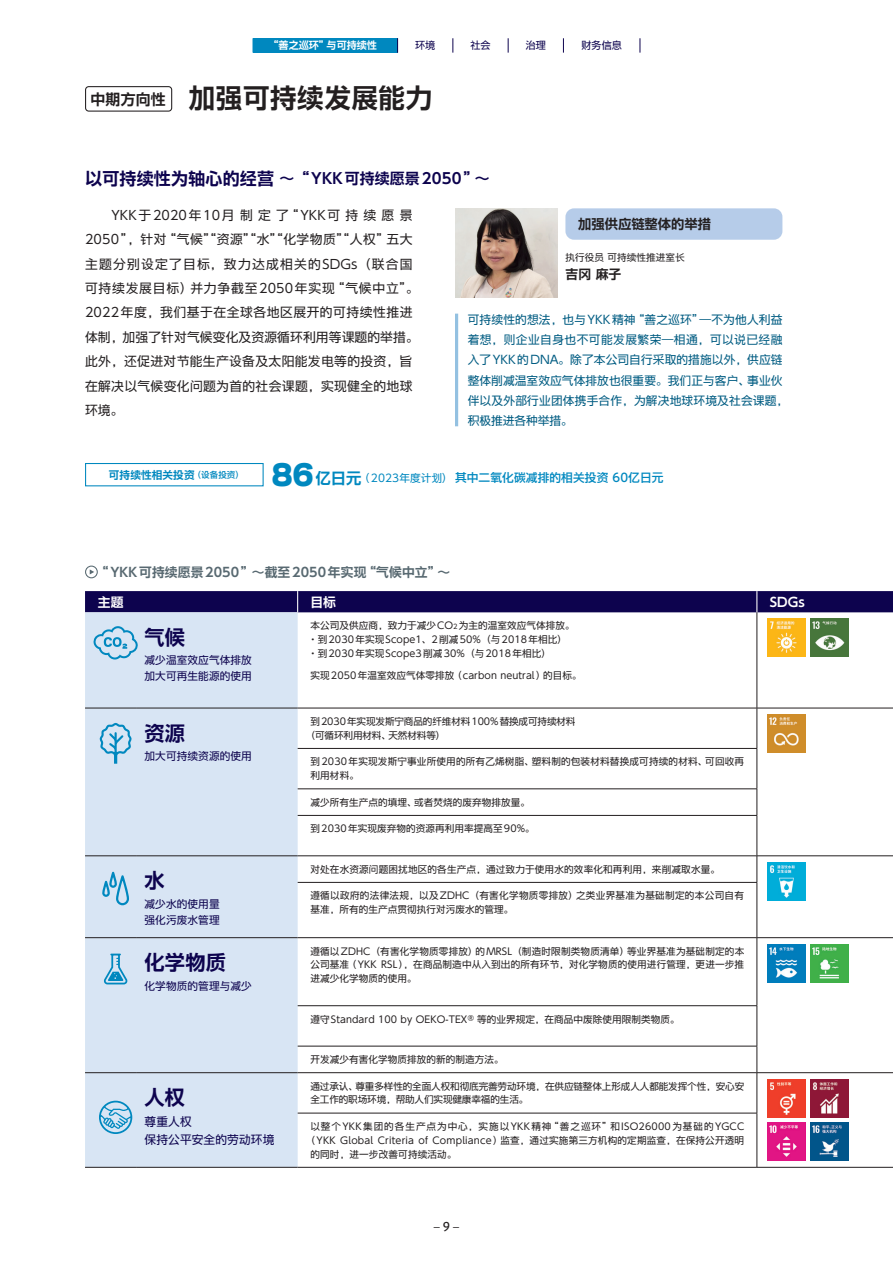
<style>
.page{position:relative;width:893px;height:1263px;background:#fff}
.page>*{position:absolute;margin:0;border:0;box-sizing:border-box;transform-origin:0 0}
.t1{font:26.55px "UD Shin Go SC Gbe De B";letter-spacing:.02em;color:#231f20}
.t2{font:20.25px "UD Shin Go SC Gbe De B";letter-spacing:.01em;color:#0d034e}
.t3{font:14.85px "UD Shin Go SC Gbe De B";letter-spacing:.01em;color:#0d034e}
.t4{font:13.35px "UD Shin Go SC Gbe De B";color:#231f20}
.t5{font:12.75px/24.5px "UD Shin Go SC Gbe";letter-spacing:.03em;color:#231f20}
.t6{font:12.75px "UD Shin Go SC Gbe De B";letter-spacing:.01em;color:#586971}
.t7{font:12.75px "UD Shin Go SC Gbe De B";letter-spacing:.01em;color:#fff}
.t8{font:12.75px "UD Shin Go SC Gbe De B";color:#231f20}
.t9{font:12px "Hiragino UD Sans F Std N W5";color:#231f20}
.t10{font:11.7px/20.2px "UD Shin Go SC Gbe";letter-spacing:.015em;color:#005c82}
.t11{font:500 11.7px "UD Shin Go SC Gbe";letter-spacing:.01em;color:#0088bf}
.t12{font:11.7px/18px "UD Shin Go SC Gbe";letter-spacing:.01em;color:#0d034e}
.t13{font:10.65px/15.9px "UD Shin Go SC Gbe";letter-spacing:.01em;color:#0d034e}
.t14{font:10.65px "UD Shin Go SC Gbe De B";letter-spacing:.01em;color:#0088bf}
.t15{font:10.05px "UD Shin Go SC Gbe De B";color:#fff}
.t16{font:10.05px "UD Shin Go SC Gbe";color:#0d034e}
.t17{font:9.6px/13.8px "UD Shin Go SC Gbe";letter-spacing:.01em;color:#231f20}
.t18{font:9.6px/13.8px "UD Shin Go SC Gbe";letter-spacing:-.01em;color:#231f20}
.t19{font:9.6px/13.8px "UD Shin Go SC Gbe";letter-spacing:.035em;color:#231f20}
.t20{font:9.6px "UD Shin Go SC Gbe";letter-spacing:.105em;color:#231f20}
.s1{font-size:14.85px}
.s2{font-size:16.95px}
.s3{font-family:"UD Shin Go SC Gbe";font-weight:500;font-size:8.55px}
.s4{font-family:"Galaxie Polaris";font-weight:800;font-size:29.7px}
.s5{font-family:"UD Shin Go SC Gbe De B";font-weight:400;font-size:15.3px}
.s6{font-weight:400;font-size:10.65px}
.s7{font-size:6.75px}
.s8{font-family:"Hiragino UD Sans F Std N W4"}
</style>
<div class="page">
<div style="left:85px;top:566px;width:13px;height:12px;border:1px solid #586971;border-radius:50%"></div>
<svg style="left:90px;top:569px;width:4px;height:5px"></svg>
<div style="left:85px;top:612px;width:213px;height:555px;background:#d8e5f4"></div>
<hr style="left:136px;top:1167px;width:162px;height:1px;background:#231f20">
<hr style="left:85px;top:708px;width:51px;height:1px;background:#231f20">
<hr style="left:85px;top:855px;width:51px;height:1px;background:#231f20">
<hr style="left:85px;top:937px;width:51px;height:1px;background:#231f20">
<hr style="left:85px;top:1072px;width:51px;height:1px;background:#231f20">
<hr style="left:85px;top:1167px;width:51px;height:1px;background:#231f20">
<div style="left:85px;top:591px;width:808px;height:21px;background:#0d034e"></div>
<hr style="left:757px;top:612px;width:1px;height:96px;background:#231f20">
<hr style="left:757px;top:708px;width:1px;height:40px;background:#231f20">
<hr style="left:757px;top:749px;width:1px;height:40px;background:#231f20">
<svg style="left:757px;top:789px;width:1px;height:26px"></svg>
<hr style="left:757px;top:816px;width:1px;height:39px;background:#231f20">
<svg style="left:757px;top:856px;width:1px;height:26px"></svg>
<hr style="left:757px;top:882px;width:1px;height:55px;background:#231f20">
<hr style="left:757px;top:938px;width:1px;height:67px;background:#231f20">
<hr style="left:757px;top:1006px;width:1px;height:40px;background:#231f20">
<svg style="left:757px;top:1046px;width:1px;height:26px"></svg>
<hr style="left:757px;top:1073px;width:1px;height:40px;background:#231f20">
<hr style="left:757px;top:1113px;width:1px;height:54px;background:#231f20">
<hr style="left:136px;top:708px;width:162px;height:1px;background:#231f20">
<hr style="left:136px;top:855px;width:162px;height:1px;background:#231f20">
<hr style="left:136px;top:937px;width:162px;height:1px;background:#231f20">
<hr style="left:136px;top:1072px;width:162px;height:1px;background:#231f20">
<hr style="left:298px;top:708px;width:459px;height:1px;background:#231f20">
<hr style="left:298px;top:748px;width:459px;height:1px;background:#231f20">
<hr style="left:298px;top:788px;width:459px;height:1px;background:#231f20">
<hr style="left:298px;top:815px;width:459px;height:1px;background:#231f20">
<hr style="left:298px;top:855px;width:459px;height:1px;background:#231f20">
<hr style="left:298px;top:882px;width:459px;height:1px;background:#231f20">
<hr style="left:298px;top:937px;width:459px;height:1px;background:#231f20">
<hr style="left:298px;top:1005px;width:459px;height:1px;background:#231f20">
<hr style="left:298px;top:1046px;width:459px;height:1px;background:#231f20">
<hr style="left:298px;top:1072px;width:459px;height:1px;background:#231f20">
<hr style="left:298px;top:1113px;width:459px;height:1px;background:#231f20">
<hr style="left:757px;top:708px;width:136px;height:1px;background:#231f20">
<hr style="left:757px;top:855px;width:136px;height:1px;background:#231f20">
<hr style="left:757px;top:937px;width:136px;height:1px;background:#231f20">
<hr style="left:757px;top:1072px;width:136px;height:1px;background:#231f20">
<hr style="left:298px;top:1167px;width:459px;height:1px;background:#231f20">
<hr style="left:757px;top:1167px;width:136px;height:1px;background:#231f20">
<div style="left:85px;top:86px;width:87px;height:26px;border:1px solid #231f20;border-radius:3px"></div>
<img style="left:455px;top:208px;width:102px;height:90px">
<div style="left:85px;top:463px;width:179px;height:23px;border:1px solid #0088bf"></div>
<div style="left:565px;top:208px;width:217px;height:32px;background:#b6cce9;border-radius:9px"></div>
<hr style="left:455px;top:314px;width:3px;height:112px;background:#94c1e1">
<svg style="left:93px;top:626px;width:45px;height:33px"></svg>
<svg style="left:100px;top:723px;width:32px;height:41px"></svg>
<svg style="left:104px;top:953px;width:24px;height:31px"></svg>
<svg style="left:102px;top:872px;width:27px;height:33px"></svg>
<svg style="left:99px;top:1101px;width:33px;height:33px"></svg>
<img style="left:767px;top:1079px;width:39px;height:38px">
<img style="left:811px;top:1079px;width:38px;height:38px">
<img style="left:767px;top:1123px;width:39px;height:38px">
<img style="left:811px;top:1123px;width:38px;height:38px">
<img style="left:767px;top:944px;width:39px;height:38px">
<img style="left:811px;top:944px;width:38px;height:38px">
<img style="left:767px;top:863px;width:39px;height:38px">
<img style="left:767px;top:714px;width:39px;height:38px">
<img style="left:767px;top:619px;width:39px;height:38px">
<img style="left:811px;top:619px;width:38px;height:38px">
<div style="left:253px;top:38px;width:145px;height:15px;background:#0088bf"></div>
<svg style="left:397px;top:38px;width:1px;height:15px"></svg>
<svg style="left:453px;top:38px;width:1px;height:15px"></svg>
<svg style="left:508px;top:38px;width:1px;height:15px"></svg>
<svg style="left:563px;top:38px;width:1px;height:15px"></svg>
<svg style="left:640px;top:38px;width:1px;height:15px"></svg>
<p class="t15" style="left:268px;top:39px;width:110px">“善之巡环”与可持续性</p>
<p class="t16" style="left:415px;top:39px;width:22px">环境</p>
<p class="t16" style="left:470px;top:39px;width:22px">社会</p>
<p class="t16" style="left:526px;top:39px;width:22px">治理</p>
<p class="t16" style="left:581px;top:39px;width:42px">财务信息</p>
<h1 class="t1" style="left:91px;top:82px;width:343px"><span class="s1">中期方向性</span> 加强可持续发展能力</h1>
<h3 class="t3" style="left:85px;top:169px;width:406px"><span class="s2">以可持续性为轴心的经营</span> ～“YKK可持续愿景2050”～</h3>
<p class="t5" style="left:85px;top:203px;width:335px;text-indent:26px">YKK于2020年10月制定了“YKK可持续愿景<br>2050”，针对“气候”“资源”“水”“化学物质”“人权”五大主题分别设定了目标，致力达成相关的SDGs（联合国可持续发展目标）并力争截至2050年实现“气候中立”。<br>2022年度，我们基于在全球各地区展开的可持续性推进体制，加强了针对气候变化及资源循环利用等课题的举措。此外，还促进对节能生产设备及太阳能发电等的投资，旨在解决以气候变化问题为首的社会课题，实现健全的地球环境。</p>
<h3 class="t4" style="left:578px;top:216px;width:134px">加强供应链整体的举措</h3>
<p class="t17" style="left:566px;top:251px;width:121px">执行役员 可持续性推进室长</p>
<h3 class="t8" style="left:566px;top:266px;width:57px">吉冈 麻子</h3>
<p class="t10" style="left:468px;top:310px;width:322px">可持续性的想法，也与YKK精神“善之巡环”—不为他人利益着想，则企业自身也不可能发展繁荣—相通，可以说已经融入了YKK的DNA。除了本公司自行采取的措施以外，供应链整体削减温室效应气体排放也很重要。我们正与客户、事业伙伴以及外部行业团体携手合作，为解决地球环境及社会课题，积极推进各种举措。</p>
<p class="t14" style="left:109px;top:468px;width:137px">可持续性相关投资<span class="s3">（设备投资）</span></p>
<p class="t11" style="left:272px;top:471px;width:393px"><span class="s4">86</span><span class="s5">亿日元</span><span class="s6">（2023年度计划）</span> 其中二氧化碳减排的相关投资 60亿日元</p>
<h3 class="t6" style="left:96px;top:564px;width:356px">“YKK可持续愿景2050”～截至2050年实现“气候中立”～</h3>
<h3 class="t7" style="left:98px;top:594px;width:27px">主题</h3>
<h3 class="t7" style="left:310px;top:594px;width:27px">目标</h3>
<h3 class="t7" style="left:770px;top:594px;width:37px">SDGs</h3>
<h2 class="t2" style="left:145px;top:625px;width:42px">气候</h2>
<p class="t13" style="left:145px;top:652px;width:109px">减少温室效应气体排放加大可再生能源的使用</p>
<p class="t17" style="left:308px;top:619px;width:268px">本公司及供应商，致力于减少CO<span class="s7">2</span> 为主的温室效应气体排放。・到2030年实现Scope1、2削减50%（与2018年相比）・到2030年实现Scope3削减30%（与2018年相比）</p>
<p class="t17" style="left:310px;top:669px;width:273px">实现2050年温室效应气体零排放（carbon neutral）的目标。</p>
<h2 class="t2" style="left:145px;top:720px;width:42px">资源</h2>
<p class="t13" style="left:145px;top:748px;width:109px">加大可持续资源的使用</p>
<h2 class="t2" style="left:145px;top:868px;width:22px">水</h2>
<p class="t13" style="left:145px;top:896px;width:77px">减少水的使用量强化污废水管理</p>
<h2 class="t2" style="left:145px;top:950px;width:83px">化学物质</h2>
<p class="t13" style="left:145px;top:978px;width:109px">化学物质的管理与减少</p>
<h2 class="t2" style="left:145px;top:1085px;width:42px">人权</h2>
<p class="t12" style="left:145px;top:1112px;width:131px">尊重人权<br>保持公平安全的劳动环境</p>
<p class="t18" style="left:306px;top:715px;width:271px;text-indent:5px">到2030年实现发斯宁商品的纤维材料100%替换成可持续材料（可循环利用材料、天然材料等）</p>
<p class="t17" style="left:310px;top:755px;width:435px">到2030年实现发斯宁事业所使用的所有乙烯树脂、塑料制的包装材料替换成可持续的材料、可回收再利用材料。</p>
<p class="t17" style="left:310px;top:795px;width:221px">减少所有生产点的填埋、或者焚烧的废弃物排放量。</p>
<p class="t17" style="left:310px;top:822px;width:226px">到2030年实现废弃物的资源再利用率提高至90%。</p>
<p class="t17" style="left:310px;top:862px;width:411px">对处在水资源问题困扰地区的各生产点，通过致力于使用水的效率化和再利用，来削减取水量。</p>
<p class="t19" style="left:310px;top:889px;width:435px">遵循以政府的法律法规，以及ZDHC（有害化学物质零排放）之类业界基准为基础制定的本公司自有基准，所有的生产点贯彻执行对污废水的管理。</p>
<p class="t17" style="left:310px;top:944px;width:435px;text-align:justify">遵循以ZDHC（有害化学物质零排放）的MRSL（制造时限制类物质清单）等业界基准为基础制定的本公司基准（YKK RSL），在商品制造中从入到出的所有环节，对化学物质的使用进行管理，更进一步推进减少化学物质的使用。</p>
<p class="t17" style="left:310px;top:1012px;width:371px">遵守Standard 100 by OEKO-TEX<span class="s8">®</span>等的业界规定，在商品中废除使用限制类物质。</p>
<p class="t17" style="left:310px;top:1053px;width:195px">开发减少有害化学物质排放的新的制造方法。</p>
<p class="t18" style="left:310px;top:1079px;width:435px">通过承认、尊重多样性的全面人权和彻底完善劳动环境，在供应链整体上形成人人都能发挥个性，安心安全工作的职场环境，帮助人们实现健康幸福的生活。</p>
<p class="t20" style="left:310px;top:1120px;width:435px">以整个YKK集团的各生产点为中心，实施以YKK精神“善之巡环”和ISO26000为基础的YGCC</p>
<p class="t17" style="left:306px;top:1133px;width:440px">（YKK Global Criteria of Compliance）监查，通过实施第三方机构的定期监查，在保持公开透明</p>
<p class="t17" style="left:310px;top:1147px;width:148px">的同时，进一步改善可持续活动。</p>
<p class="t9" style="left:434px;top:1217px;width:27px">– 9 –</p>
</div>
